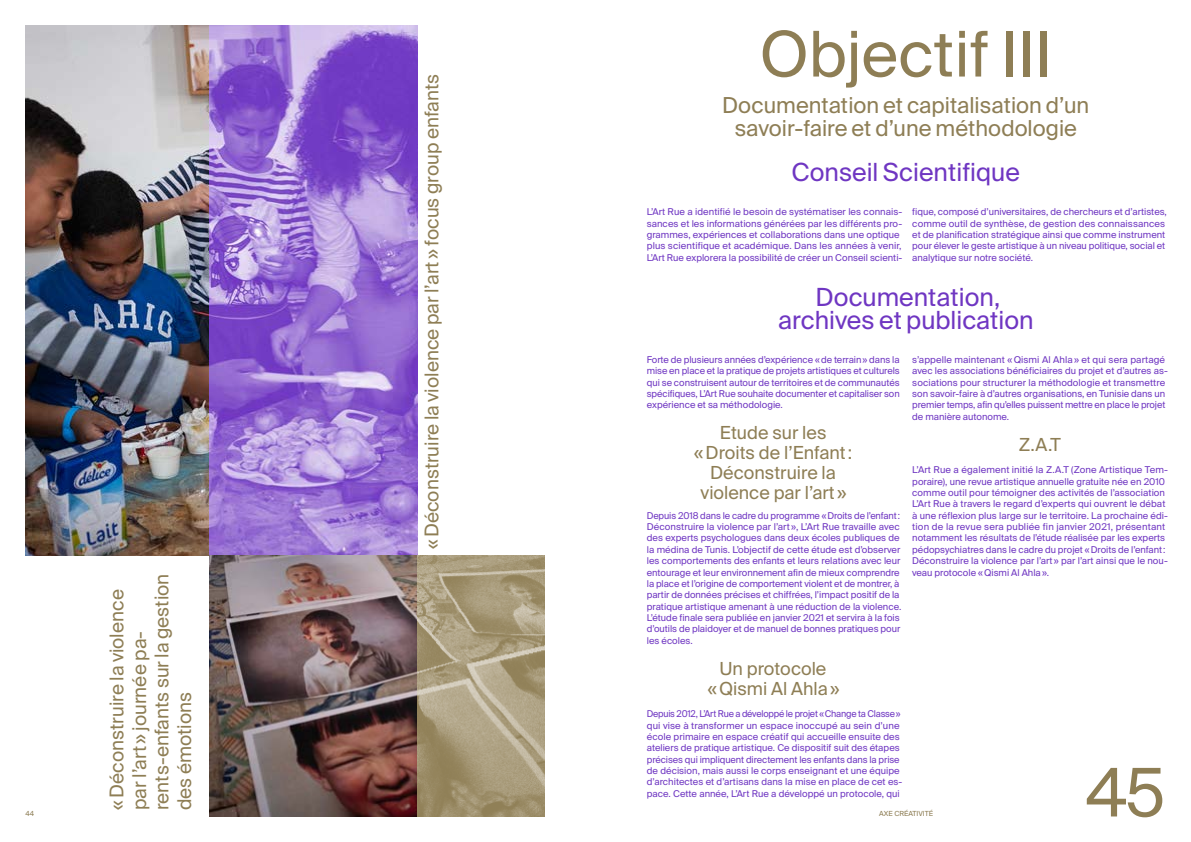
<style>
.page{position:relative;width:1191px;height:842px;background:#fff}
.page>*{position:absolute;margin:0;border:0;box-sizing:border-box;transform-origin:0 0}
.t1{font:67px "Suisse Intl";color:#8e7e55}
.t2{font:63px "Suisse Intl";color:#8e7e55}
.t3{font:25px/22.7px "Suisse Intl";color:#6f36c2;text-align:center}
.t4{font:22px/22.7px "Suisse Intl";color:#8e7e55;text-align:center}
.t5{font:19px/22.5px "Suisse Intl";color:#8e7e55}
.t6{font:18px/19.8px "Suisse Intl";color:#8e7e55;text-align:center}
.t7{font:9.4px/11.3px "Suisse Intl";color:#6f36c2}
.t8{font:9.4px/11.3px "Suisse Intl";color:#6f36c2;scale:.96 1}
.t9{font:7px "Suisse Intl";color:#8e7e55}
</style>
<div class="page">
<img style="left:26px;top:26px;width:184px;height:530px">
<img style="left:210px;top:26px;width:207px;height:530px">
<img style="left:210px;top:556px;width:207px;height:260px">
<img style="left:417px;top:556px;width:127px;height:260px">
<h2 class="t2" style="left:759px;top:18px;width:294px">Objectif III</h2>
<h3 class="t4" style="left:722px;top:94px;width:368px">Documentation et capitalisation d’un savoir-faire et d’une méthodologie</h3>
<h3 class="t3" style="left:791px;top:161px;width:230px">Conseil Scientifique</h3>
<p class="t7" style="left:646px;top:207px;width:257px">L’Art Rue a identifié le besoin de systématiser les connais&shy;sances et les informations générées par les différents pro&shy;grammes, expériences et collaborations dans une optique plus scientifique et académique. Dans les années à venir, L’Art Rue explorera la possibilité de créer un Conseil scienti-</p>
<p class="t7" style="left:912px;top:207px;width:256px">fique, composé d’universitaires, de chercheurs et d’artistes, comme outil de synthèse, de gestion des connaissances et de planification stratégique ainsi que comme instrument pour élever le geste artistique à un niveau politique, social et analytique sur notre société.</p>
<h3 class="t3" style="left:778px;top:286px;width:257px">Documentation, archives et publication</h3>
<p class="t7" style="left:646px;top:354px;width:254px;text-align:justify">Forte de plusieurs années d’expérience «de terrain» dans la mise en place et la pratique de projets artistiques et culturels qui se construisent autour de territoires et de communautés spécifiques, L’Art Rue souhaite documenter et capitaliser son expérience et sa méthodologie.</p>
<h3 class="t6" style="left:694px;top:423px;width:160px">Etude sur les «Droits de l’Enfant:<br>Déconstruire la violence par l’art»</h3>
<p class="t7" style="left:646px;top:510px;width:256px">Depuis 2018 dans le cadre du programme «Droits de l’enfant:<br>Déconstruire la violence par l’art », L’Art Rue travaille avec des experts psychologues dans deux écoles publiques de la médina de Tunis. L’objectif de cette étude est d’observer les comportements des enfants et leurs relations avec leur entourage et leur environnement afin de mieux comprendre la place et l’origine de comportement violent et de montrer, à partir de données précises et chiffrées, l’impact positif de la pratique artistique amenant à une réduction de la violence.<br>L’étude finale sera publiée en janvier 2021 et servira à la fois d’outils de plaidoyer et de manuel de bonnes pratiques pour les écoles.</p>
<h3 class="t6" style="left:707px;top:659px;width:133px">Un protocole «Qismi Al Ahla»</h3>
<p class="t8" style="left:646px;top:708px;width:268px">Depuis 2012, L’Art Rue a développé le projet «Change ta Classe» qui vise à transformer un espace inoccupé au sein d’une école primaire en espace créatif qui accueille ensuite des ateliers de pratique artistique. Ce dispositif suit des étapes précises qui impliquent directement les enfants dans la prise de décision, mais aussi le corps enseignant et une équipe d’architectes et d’artisans dans la mise en place de cet es&shy;pace. Cette année, L’Art Rue a développé un protocole, qui</p>
<h3 class="t5" style="left:421px;top:549px;width:477px;rotate:-90deg">«Déconstruire la violence par l’art» focus group enfants</h3>
<p class="t7" style="left:912px;top:354px;width:257px">s’appelle maintenant «Qismi Al Ahla » et qui sera partagé avec les associations bénéficiaires du projet et d’autres as&shy;sociations pour structurer la méthodologie et transmettre son savoir-faire à d’autres organisations, en Tunisie dans un premier temps, afin qu’elles puissent mettre en place le projet de manière autonome.</p>
<h3 class="t6" style="left:1018px;top:435px;width:44px">Z.A.T</h3>
<p class="t7" style="left:912px;top:464px;width:257px">L’Art Rue a également initié la Z.A.T (Zone Artistique Tem&shy;poraire), une revue artistique annuelle gratuite née en 2010 comme outil pour témoigner des activités de l’association L’Art Rue à travers le regard d’experts qui ouvrent le débat à une réflexion plus large sur le territoire. La prochaine édi&shy;tion de la revue sera publiée fin janvier 2021, présentant notamment les résultats de l’étude réalisée par les experts pédopsychiatres dans le cadre du projet «Droits de l’enfant:<br>Déconstruire la violence par l’art » par l’art ainsi que le nou&shy;veau protocole «Qismi Al Ahla».</p>
<h3 class="t5" style="left:106px;top:810px;width:238px;rotate:-90deg">«Déconstruire la violence par l’art» journée pa&shy;rents-enfants sur la gestion des émotions</h3>
<h1 class="t1" style="left:1085px;top:754px;width:81px">45</h1>
<p class="t9" style="left:26px;top:810px;width:10px">44</p>
<p class="t9" style="left:879px;top:810px;width:56px">AXE CRÉATIVITÉ</p>
</div>
